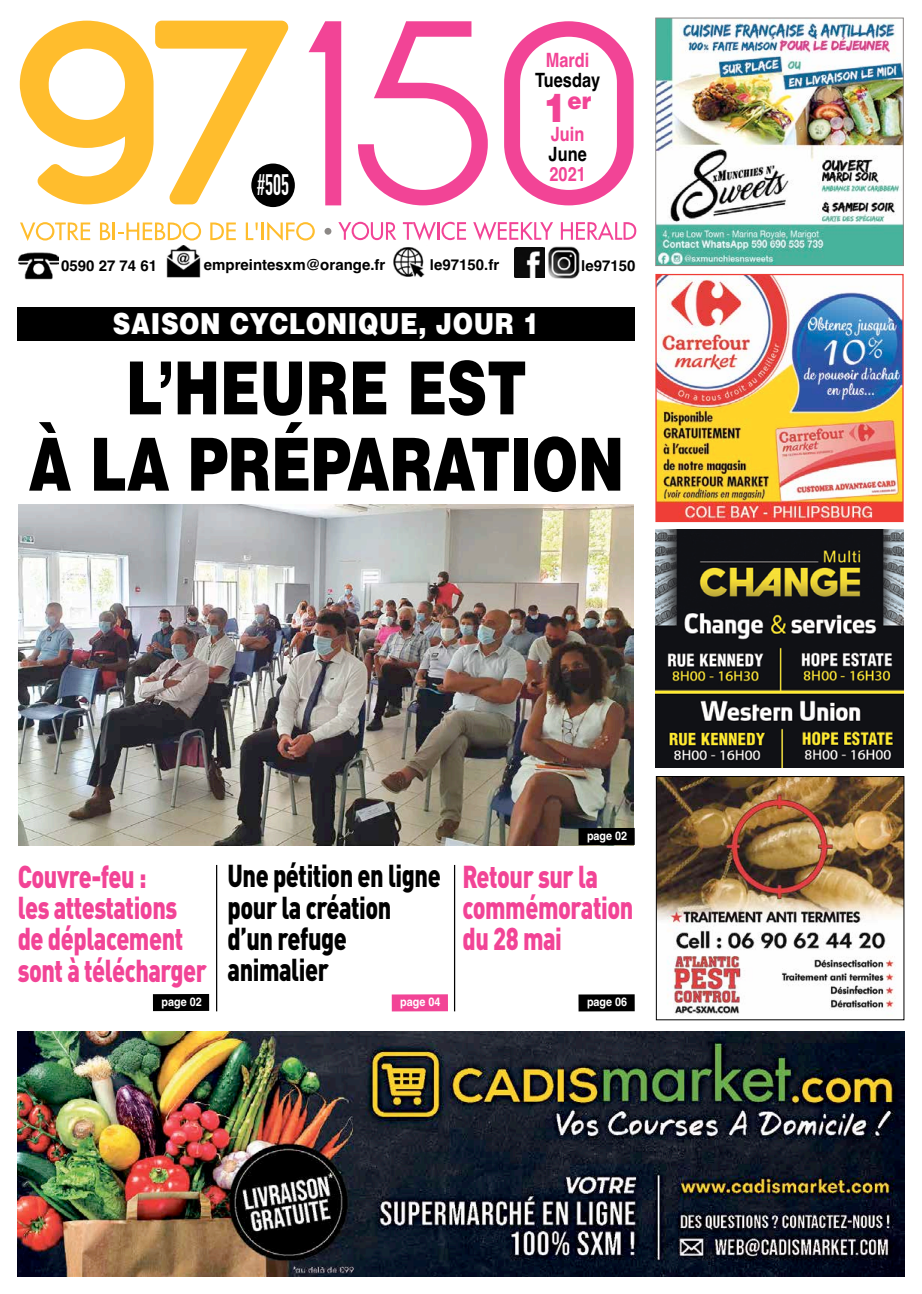
<style>
.page{position:relative;width:922px;height:1294px;background:#fff}
.page>*{position:absolute;margin:0;border:0;box-sizing:border-box;transform-origin:0 0}
.t1{font:900 73.38px/76.2px "Helvetica";color:#000;text-align:center;scale:.75 1}
.t2{font:900 31.25px/31.2px "DIN Pro";letter-spacing:-.02em;color:#f24496;scale:.75 1}
.t3{font:900 31.25px/31.2px "DIN Pro";letter-spacing:-.02em;color:#000;scale:.75 1}
.t4{font:700 29.25px "DIN Condensed";color:#fff;scale:.73 1}
.t5{font:900 28.88px "Helvetica";letter-spacing:.025em;color:#fff;scale:.85 1}
.t6{font:900 23.62px "Helvetica";color:#f24496;scale:.91 1}
.t7{font:700 19.62px "Helvetica";color:#f24496;scale:.83 1}
.t8{font:700 19.62px "Helvetica";color:#000;scale:.83 1}
.t9{font:700 15px "Helvetica";color:#000}
.t10{font:700 11.88px "Helvetica";color:#fff;scale:.91 1}
.s1{font-size:39.25px}
</style>
<div class="page">
<img style="left:19px;top:504px;width:614px;height:341px">
<img style="left:19px;top:252px;width:40px;height:28px">
<svg style="left:20px;top:21px;width:268px;height:183px"></svg>
<svg style="left:308px;top:21px;width:33px;height:184px"></svg>
<svg style="left:358px;top:21px;width:129px;height:184px"></svg>
<svg style="left:504px;top:21px;width:129px;height:184px"></svg>
<div style="left:324px;top:228px;width:7px;height:7px;background:#8c8886;border-radius:50%"></div>
<svg style="left:20px;top:222px;width:70px;height:19px"></svg>
<svg style="left:100px;top:222px;width:101px;height:18px"></svg>
<svg style="left:210px;top:222px;width:26px;height:18px"></svg>
<svg style="left:246px;top:222px;width:12px;height:18px"></svg>
<hr style="left:261px;top:222px;width:3px;height:18px;background:#ffbd2d">
<svg style="left:267px;top:222px;width:48px;height:19px"></svg>
<svg style="left:338px;top:222px;width:58px;height:18px"></svg>
<svg style="left:403px;top:222px;width:63px;height:18px"></svg>
<svg style="left:473px;top:222px;width:80px;height:18px"></svg>
<svg style="left:560px;top:221px;width:76px;height:19px"></svg>
<div style="left:251px;top:163px;width:44px;height:44px;background:#000;border-radius:50%"></div>
<img style="left:393px;top:247px;width:32px;height:31px">
<img style="left:514px;top:247px;width:66px;height:31px">
<img style="left:166px;top:245px;width:35px;height:33px">
<div style="left:18px;top:307px;width:616px;height:34px;background:#000"></div>
<img style="left:655px;top:529px;width:248px;height:239px">
<img style="left:657px;top:276px;width:244px;height:244px">
<div style="left:655px;top:274px;width:248px;height:248px;border:1px solid #f03c36"></div>
<img style="left:658px;top:778px;width:244px;height:238px">
<div style="left:656px;top:776px;width:248px;height:244px;border:1px solid #000"></div>
<hr style="left:216px;top:864px;width:1px;height:147px;background:#000">
<div style="left:153px;top:993px;width:56px;height:18px;background:#000"></div>
<div style="left:391px;top:994px;width:57px;height:17px;background:#f24496"></div>
<img style="left:18px;top:1031px;width:886px;height:245px">
<hr style="left:454px;top:864px;width:1px;height:147px;background:#000">
<div style="left:578px;top:994px;width:56px;height:17px;background:#000"></div>
<div style="left:578px;top:828px;width:56px;height:17px;background:#000"></div>
<img style="left:657px;top:20px;width:244px;height:244px">
<div style="left:655px;top:18px;width:248px;height:248px;border:1px solid #8c8886"></div>
<p class="t4" style="left:257px;top:168px;width:45px">#505</p>
<p class="t7" style="left:545px;top:45px;width:54px">Mardi</p>
<p class="t8" style="left:535px;top:65px;width:80px">Tuesday</p>
<p class="t7" style="left:550px;top:118px;width:42px">Juin</p>
<p class="t8" style="left:548px;top:138px;width:47px">June</p>
<p class="t7" style="left:549px;top:158px;width:45px">2021</p>
<p class="t6" style="left:543px;top:85px;width:54px"><span class="s1">1</span>er</p>
<p class="t9" style="left:61px;top:253px;width:97px">0590 27 74 61</p>
<p class="t9" style="left:204px;top:253px;width:183px">empreintesxm@orange.fr</p>
<p class="t9" style="left:430px;top:252px;width:71px">le97150.fr</p>
<p class="t9" style="left:581px;top:253px;width:56px">le97150</p>
<p class="t5" style="left:113px;top:305px;width:503px">SAISON CYCLONIQUE, JOUR 1</p>
<h1 class="t1" style="left:28px;top:348px;width:795px">L’HEURE EST<br>À LA PRÉPARATION</h1>
<p class="t2" style="left:18px;top:856px;width:254px">Couvre-feu :<br>les attestations de déplacement sont à télécharger</p>
<p class="t3" style="left:227px;top:856px;width:286px">Une pétition en ligne pour la création d’un refuge animalier</p>
<p class="t10" style="left:161px;top:992px;width:46px">page 02</p>
<p class="t10" style="left:400px;top:992px;width:46px">page 04</p>
<p class="t10" style="left:587px;top:826px;width:46px">page 02</p>
<p class="t2" style="left:462px;top:856px;width:229px">Retour sur la commémoration du 28 mai</p>
<p class="t10" style="left:587px;top:992px;width:46px">page 06</p>
</div>
